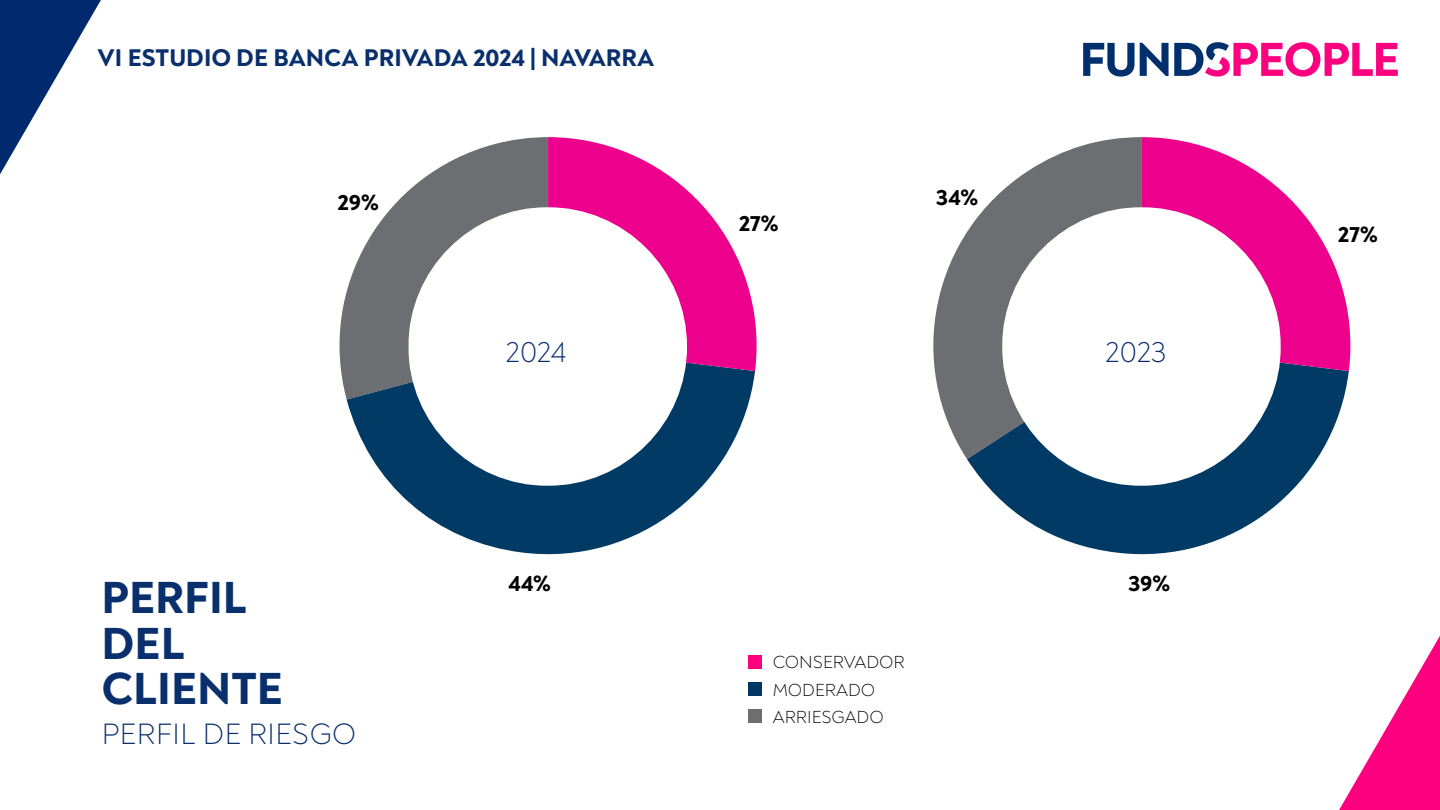
<style>
.page{position:relative;width:1440px;height:810px;background:#fff}
.page>*{position:absolute;margin:0;border:0;box-sizing:border-box;transform-origin:0 0}
.t1{font:800 45.75px/45.8px "Noah Head";color:#092f6c}
.t2{font:300 30px "Noah Head";color:#092f6c}
.t3{font:800 24.6px "Noah Head";color:#092f6c}
.t4{font:800 22.5px "Noah Head";color:#000}
.t5{font:300 17.77px/27.3px "Noah Grotesque";color:#000}
</style>
<div class="page">
<svg style="left:339px;top:137px;width:209px;height:263px;fill:#6d6e71"></svg>
<svg style="left:347px;top:346px;width:408px;height:209px;fill:#003a65"></svg>
<svg style="left:548px;top:137px;width:209px;height:234px;fill:#ec008c"></svg>
<div style="left:408px;top:207px;width:279px;height:279px;background:#fff;border-radius:50%"></div>
<svg style="left:933px;top:137px;width:209px;height:322px;fill:#6d6e71"></svg>
<svg style="left:967px;top:346px;width:382px;height:209px;fill:#003a65"></svg>
<svg style="left:1142px;top:137px;width:208px;height:234px;fill:#ec008c"></svg>
<div style="left:1002px;top:207px;width:279px;height:279px;background:#fff;border-radius:50%"></div>
<svg style="left:1339px;top:636px;width:101px;height:174px"></svg>
<svg style="left:0;top:0;width:101px;height:174px"></svg>
<svg style="left:1083px;top:42px;width:315px;height:35px"></svg>
<div style="left:748px;top:655px;width:14px;height:14px;background:#fc0080"></div>
<div style="left:748px;top:709px;width:14px;height:14px;background:#6e6e6e"></div>
<div style="left:748px;top:682px;width:14px;height:14px;background:#003764"></div>
<p class="t3" style="left:98px;top:42px;width:558px">VI ESTUDIO DE BANCA PRIVADA 2024 | NAVARRA</p>
<p class="t4" style="left:338px;top:187px;width:43px">29%</p>
<p class="t4" style="left:739px;top:209px;width:41px">27%</p>
<p class="t4" style="left:936px;top:183px;width:44px">34%</p>
<p class="t2" style="left:506px;top:333px;width:62px">2024</p>
<p class="t2" style="left:1105px;top:333px;width:63px">2023</p>
<h1 class="t1" style="left:101px;top:574px;width:183px">PERFIL<br>DEL<br>CLIENTE</h1>
<p class="t4" style="left:508px;top:569px;width:44px">44%</p>
<p class="t4" style="left:1128px;top:569px;width:44px">39%</p>
<p class="t5" style="left:773px;top:649px;width:133px">CONSERVADOR<br>MODERADO<br>ARRIESGADO</p>
<p class="t2" style="left:101px;top:715px;width:256px">PERFIL DE RIESGO</p>
<p class="t4" style="left:1338px;top:220px;width:41px">27%</p>
</div>
